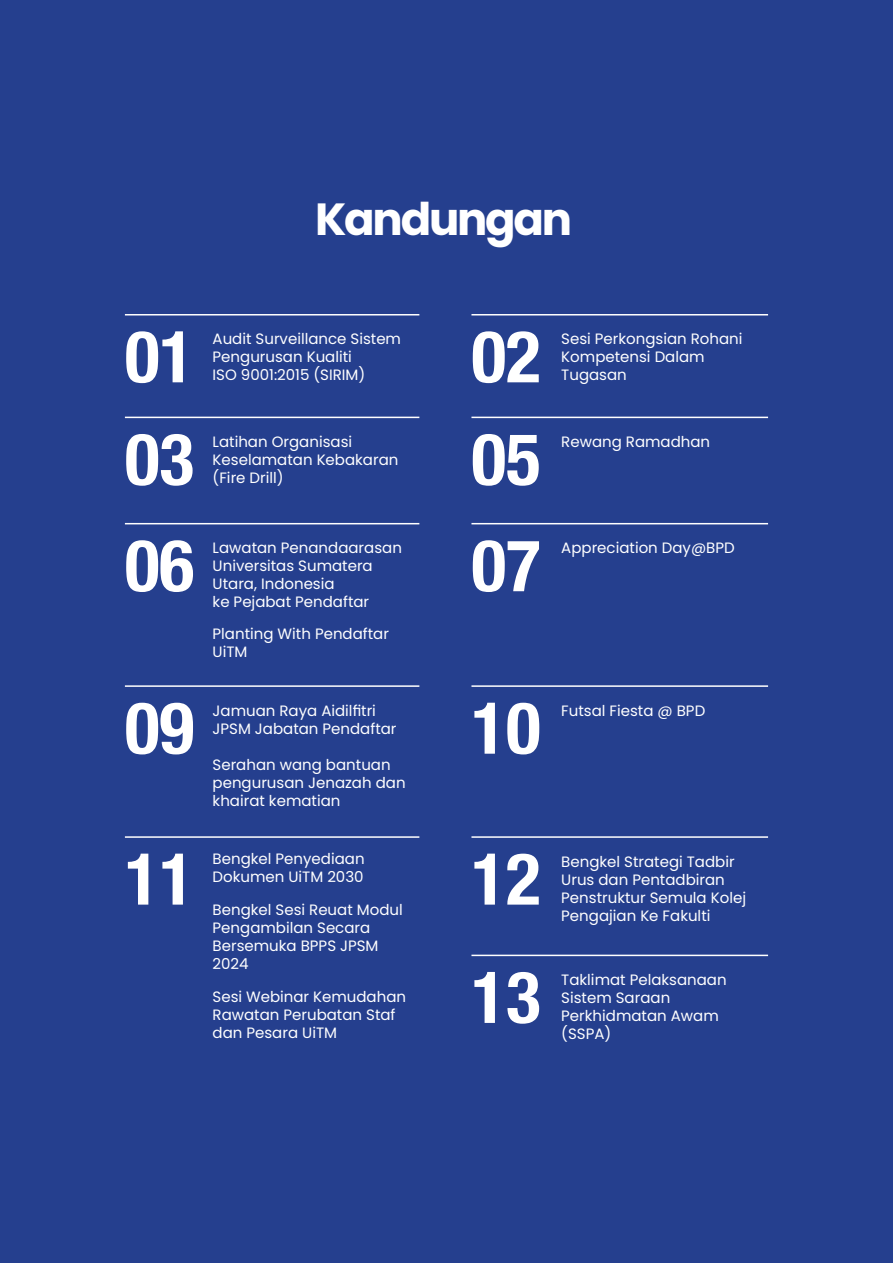
<style>
.page{position:relative;width:893px;height:1263px;background:#253f8e}
.page>*{position:absolute;margin:0;border:0;box-sizing:border-box;transform-origin:0 0}
.t1{font:700 condensed 72px/104.4px "Helvetica Neue";color:#fff;text-align:justify}
.t2{font:700 45px "Poppins";letter-spacing:-.05em;color:#fff}
.t3{font:15px/18px "Poppins";color:#fff}
</style>
<div class="page">
<hr style="left:125px;top:314px;width:294px;height:1px;background:#fff">
<hr style="left:125px;top:417px;width:294px;height:1px;background:#fff">
<hr style="left:125px;top:523px;width:294px;height:1px;background:#fff">
<hr style="left:125px;top:685px;width:294px;height:2px;background:#fff">
<hr style="left:125px;top:836px;width:294px;height:2px;background:#fff">
<hr style="left:471px;top:314px;width:297px;height:1px;background:#fff">
<hr style="left:471px;top:417px;width:297px;height:1px;background:#fff">
<hr style="left:471px;top:523px;width:297px;height:1px;background:#fff">
<hr style="left:471px;top:685px;width:297px;height:2px;background:#fff">
<hr style="left:471px;top:836px;width:297px;height:2px;background:#fff">
<hr style="left:471px;top:955px;width:297px;height:1px;background:#fff">
<h2 class="t2" style="left:315px;top:193px;width:258px">Kandungan</h2>
<h1 class="t1" style="left:125px;top:299px;width:71px">01<br>03<br>06</h1>
<h1 class="t1" style="left:125px;top:648px;width:71px;line-height:150.9px">09<br>11</h1>
<p class="t3" style="left:213px;top:330px;width:190px">Audit Surveillance Sistem<br>Pengurusan Kualiti<br>ISO 9001:2015 (SIRIM)</p>
<p class="t3" style="left:213px;top:433px;width:187px">Latihan Organisasi<br>Keselamatan Kebakaran (Fire Drill)</p>
<p class="t3" style="left:213px;top:539px;width:191px">Lawatan Penandaarasan<br>Universitas Sumatera<br>Utara, Indonesia<br>ke Pejabat Pendaftar</p>
<p class="t3" style="left:213px;top:624px;width:178px">Planting With Pendaftar<br>UiTM</p>
<p class="t3" style="left:213px;top:701px;width:185px">Jamuan Raya Aidilfitri<br>JPSM Jabatan Pendaftar</p>
<p class="t3" style="left:213px;top:756px;width:194px">Serahan wang bantuan pengurusan Jenazah dan khairat kematian</p>
<p class="t3" style="left:213px;top:850px;width:153px">Bengkel Penyediaan<br>Dokumen UiTM 2030</p>
<p class="t3" style="left:213px;top:901px;width:192px">Bengkel Sesi Reuat Modul<br>Pengambilan Secara<br>Bersemuka BPPS JPSM<br>2024</p>
<p class="t3" style="left:213px;top:988px;width:195px">Sesi Webinar Kemudahan<br>Rawatan Perubatan Staf dan Pesara UiTM</p>
<h1 class="t1" style="left:471px;top:299px;width:71px">02<br>05<br>07</h1>
<p class="t3" style="left:561px;top:330px;width:183px">Sesi Perkongsian Rohani<br>Kompetensi Dalam<br>Tugasan</p>
<p class="t3" style="left:561px;top:433px;width:150px">Rewang Ramadhan</p>
<p class="t3" style="left:561px;top:539px;width:175px">Appreciation Day@BPD</p>
<h1 class="t1" style="left:471px;top:648px;width:71px;line-height:150.9px">10<br>12</h1>
<h1 class="t1" style="left:471px;top:940px;width:71px">13</h1>
<p class="t3" style="left:561px;top:701px;width:145px">Futsal Fiesta @ BPD</p>
<p class="t3" style="left:561px;top:852px;width:186px">Bengkel Strategi Tadbir<br>Urus dan Pentadbiran<br>Penstruktur Semula Kolej<br>Pengajian Ke Fakulti</p>
<p class="t3" style="left:561px;top:971px;width:167px">Taklimat Pelaksanaan<br>Sistem Saraan<br>Perkhidmatan Awam (SSPA)</p>
</div>
